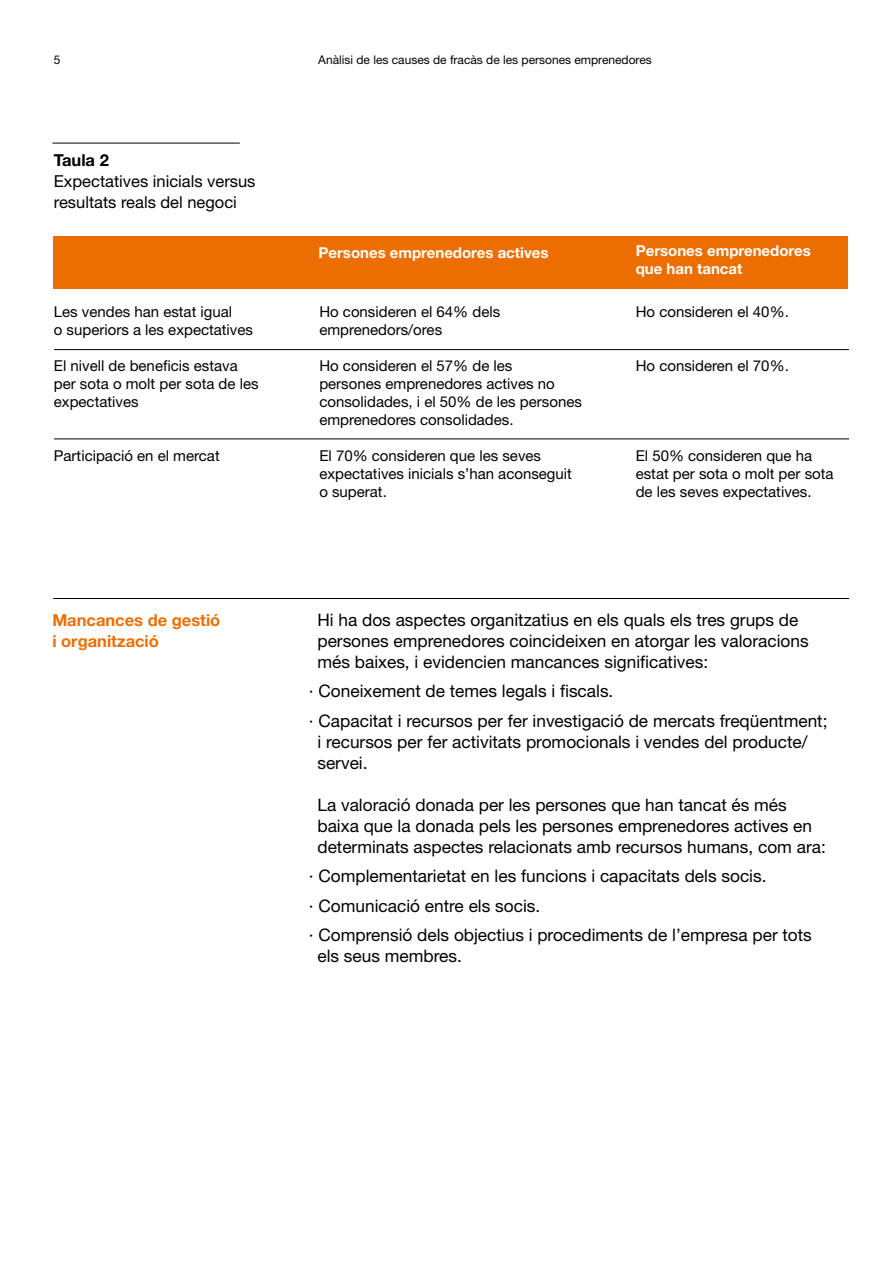
<style>
.page{position:relative;width:893px;height:1263px;background:#fff}
.page>*{position:absolute;margin:0;border:0;box-sizing:border-box;transform-origin:0 0}
.t1{font:17.25px/21px "Helvetica Neue";color:#000}
.t2{font:16.5px/21px "Helvetica Neue";color:#000}
.t3{font:700 16.5px/21px "Helvetica Neue";color:#ed6e00}
.t4{font:700 16.5px "Helvetica Neue";color:#000}
.t5{font:15px/18px "Helvetica Neue";color:#000}
.t6{font:700 15px/18px "Helvetica Neue";color:#fff}
.t7{font:12px "Helvetica Neue";color:#000}
</style>
<div class="page">
<div style="left:53px;top:237px;width:794px;height:52px;background:#ed6e00"></div>
<hr style="left:54px;top:349px;width:795px;height:1px;background:#000">
<hr style="left:54px;top:439px;width:795px;height:1px;background:#000">
<hr style="left:53px;top:598px;width:796px;height:1px;background:#000">
<hr style="left:52px;top:143px;width:188px;height:1px;background:#000">
<p class="t7" style="left:54px;top:53px;width:8px">5</p>
<p class="t7" style="left:318px;top:53px;width:335px">Anàlisi de les causes de fracàs de les persones emprenedores</p>
<p class="t4" style="left:54px;top:150px;width:56px">Taula 2</p>
<p class="t2" style="left:54px;top:170px;width:203px">Expectatives inicials versus resultats reals del negoci</p>
<p class="t5" style="left:54px;top:303px;width:201px">Les vendes han estat igual<br>o superiors a les expectatives</p>
<p class="t5" style="left:54px;top:357px;width:206px">El nivell de beneficis estava per sota o molt per sota de les expectatives</p>
<p class="t5" style="left:54px;top:447px;width:167px">Participació en el mercat</p>
<p class="t3" style="left:52px;top:609px;width:170px">Mancances de gestió i organització</p>
<p class="t6" style="left:318px;top:243px;width:232px">Persones emprenedores actives</p>
<p class="t5" style="left:319px;top:303px;width:182px">Ho consideren el 64% dels emprenedors/ores</p>
<p class="t5" style="left:319px;top:357px;width:264px">Ho consideren el 57% de les<br>persones emprenedores actives no consolidades, i el 50% de les persones emprenedores consolidades.</p>
<p class="t5" style="left:319px;top:447px;width:254px">El 70% consideren que les seves expectatives inicials s’han aconseguit o superat.</p>
<p class="t6" style="left:636px;top:241px;width:177px">Persones emprenedores que han tancat</p>
<p class="t5" style="left:636px;top:303px;width:155px">Ho consideren el 40%.</p>
<p class="t5" style="left:636px;top:357px;width:155px">Ho consideren el 70%.</p>
<p class="t5" style="left:636px;top:447px;width:199px">El 50% consideren que ha estat per sota o molt per sota de les seves expectatives.</p>
<p class="t1" style="left:317px;top:609px;width:493px">Hi ha dos aspectes organitzatius en els quals els tres grups de persones emprenedores coincideixen en atorgar les valoracions més baixes, i evidencien mancances significatives:</p>
<p class="t1" style="left:309px;top:676px;width:520px;line-height:29.5px">· Coneixement de temes legals i fiscals.<br>· Capacitat i recursos per fer investigació de mercats freqüentment;</p>
<p class="t1" style="left:317px;top:731px;width:492px">i recursos per fer activitats promocionals i vendes del producte/ servei.</p>
<p class="t1" style="left:317px;top:794px;width:510px">La valoració donada per les persones que han tancat és més baixa que la donada pels les persones emprenedores actives en determinats aspectes relacionats amb recursos humans, com ara:</p>
<p class="t1" style="left:309px;top:861px;width:504px;line-height:29.5px">· Complementarietat en les funcions i capacitats dels socis.<br>· Comunicació entre els socis.<br>· Comprensió dels objectius i procediments de l’empresa per tots</p>
<p class="t1" style="left:317px;top:945px;width:146px">els seus membres.</p>
</div>
